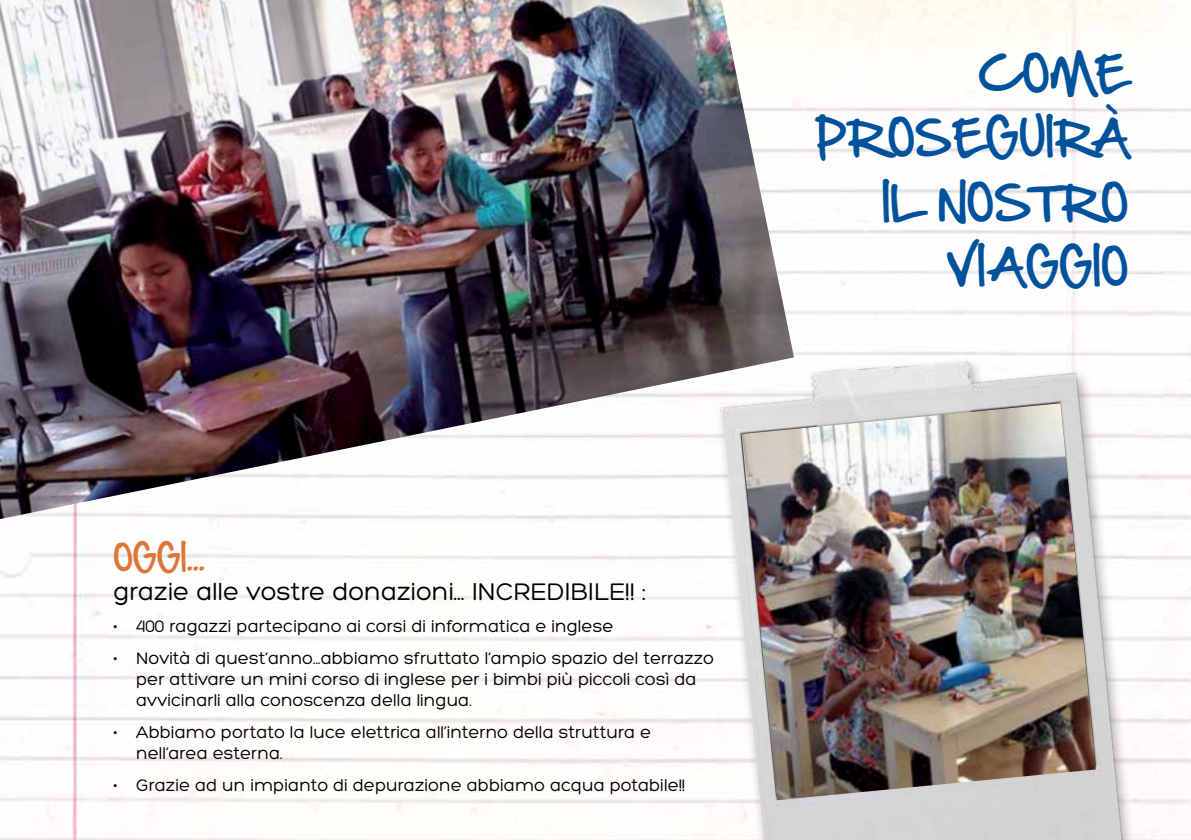
<style>
.page{position:relative;width:1191px;height:840px;background:#fff}
.page>*{position:absolute;margin:0;border:0;box-sizing:border-box;transform-origin:0 0}
.t1{font:42px/64px "Hand Of Sean";color:#00529c;text-align:right}
.t2{font:30px "Hand Of Sean";color:#dc7736}
.t3{font:26px "Hero";color:#000}
.t4{font:18px/20.6px "Hero";color:#000}
</style>
<div class="page">
<img style="left:0;top:0;width:1191px;height:839px">
<img style="left:0;top:0;width:794px;height:519px">
<img style="left:682px;top:334px;width:474px;height:505px">
<img style="left:741px;top:403px;width:354px;height:396px">
<h2 class="t2" style="left:113px;top:531px;width:93px">OGGI...</h2>
<h3 class="t3" style="left:113px;top:578px;width:534px">grazie alle vostre donazioni... INCREDIBILE!! :</h3>
<p class="t4" style="left:113px;top:616px;width:501px">• 400 ragazzi partecipano ai corsi di informatica e inglese</p>
<p class="t4" style="left:136px;top:648px;width:579px;text-indent:-23px">• Novità di quest’anno...abbiamo sfruttato l’ampio spazio del terrazzo per attivare un mini corso di inglese per i bimbi più piccoli così da avvicinarli alla conoscenza della lingua.</p>
<p class="t4" style="left:136px;top:721px;width:516px;text-indent:-23px">• Abbiamo portato la luce elettrica all’interno della struttura e nell’area esterna.</p>
<p class="t4" style="left:113px;top:774px;width:573px">• Grazie ad un impianto di depurazione abbiamo acqua potabile!!</p>
<h1 class="t1" style="left:814px;top:42px;width:315px">COME<br>PROSEGUIRà<br>IL NOSTRO<br>VIAGGIO</h1>
</div>
